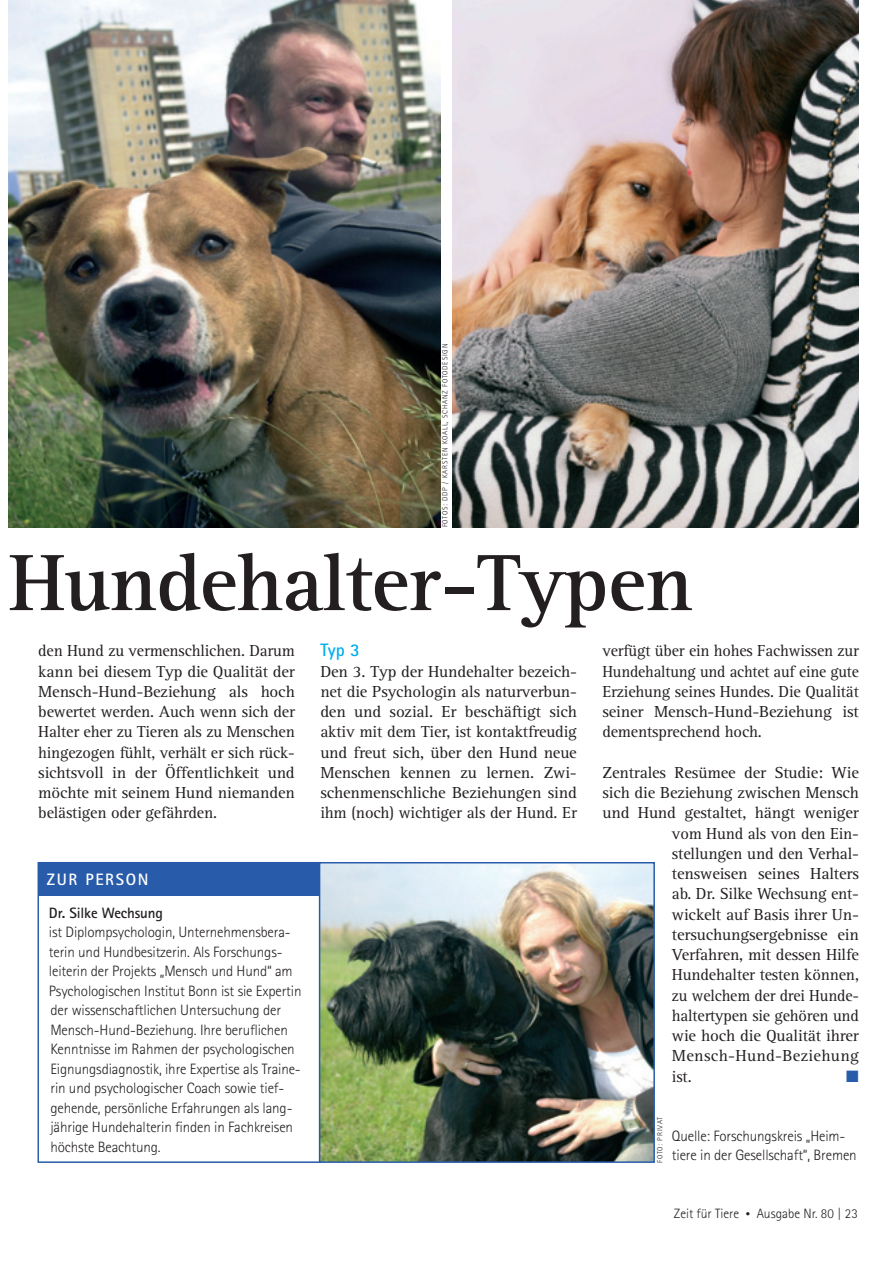
<style>
.page{position:relative;width:893px;height:1263px;background:#fff}
.page>*{position:absolute;margin:0;border:0;box-sizing:border-box;transform-origin:0 0}
.t1{font:700 82.5px "Rotis Serif";letter-spacing:-.01em;color:#231f20}
.t2{font:700 18px "Rotis Sans Serif";color:#00aeef}
.t3{font:16.5px/20.2px "Rotis Serif";letter-spacing:-.01em;color:#231f20;text-align:justify}
.t4{font:16.5px "Rotis Serif";letter-spacing:.015em;color:#231f20}
.t5{font:700 16.5px "Rotis Sans Serif";letter-spacing:.1em;color:#fff}
.t6{font:16.5px "Zapf Dingbats ITC";color:#285caa}
.t7{font:300 15px/19.5px "Rotis Sans Serif";letter-spacing:-.01em;color:#231f20}
.t8{font:700 15px "Rotis Sans Serif";letter-spacing:-.01em;color:#231f20}
.t9{font:300 13.5px "Rotis Sans Serif";color:#231f20}
.t10{font:300 7.5px "Rotis Sans Serif";letter-spacing:.1em;color:#231f20}
.s1{font-size:9px}
</style>
<div class="page">
<svg style="left:37px;top:861px;width:281px;height:302px"></svg>
<div style="left:38px;top:863px;width:282px;height:32px;background:#285caa"></div>
<img style="left:318px;top:861px;width:337px;height:302px">
<img style="left:8px;top:0;width:432px;height:527px">
<img style="left:453px;top:0;width:406px;height:527px">
<p class="t10" style="left:442px;top:527px;width:185px;rotate:-90deg">FOTOS: DDP / KARSTEN KOALL, SCHANZ FOTODESIGN</p>
<h1 class="t1" style="left:9px;top:553px;width:686px">Hundehalter-Typen</h1>
<p class="t3" style="left:38px;top:642px;width:258px">den Hund zu vermenschlichen. Darum kann bei diesem Typ die Qualität der Mensch-Hund-Beziehung als hoch bewertet werden. Auch wenn sich der Halter eher zu Tieren als zu Menschen hingezogen fühlt, verhält er sich rück&shy;sichtsvoll in der Öffentlichkeit und möchte mit seinem Hund niemanden belästigen oder gefährden.</p>
<p class="t2" style="left:320px;top:644px;width:41px">Typ 3</p>
<p class="t3" style="left:320px;top:662px;width:258px">Den 3. Typ der Hundehalter bezeich&shy;net die Psychologin als naturverbun&shy;den und sozial. Er beschäftigt sich aktiv mit dem Tier, ist kontaktfreudig und freut sich, über den Hund neue Menschen kennen zu lernen. Zwi&shy;schenmenschliche Beziehungen sind ihm (noch) wichtiger als der Hund. Er</p>
<p class="t5" style="left:47px;top:873px;width:103px">ZUR PERSON</p>
<p class="t8" style="left:49px;top:907px;width:116px">Dr. Silke Wechsung</p>
<p class="t7" style="left:49px;top:924px;width:254px">ist Diplompsychologin, Unternehmensbera&shy;terin und Hundbesitzerin. Als Forschungs&shy;leiterin der Projekts „Mensch und Hund“ am Psychologischen Institut Bonn ist sie Expertin der wissenschaftlichen Untersuchung der Mensch-Hund-Beziehung. Ihre beruflichen Kenntnisse im Rahmen der psychologischen Eignungsdiagnostik, ihre Expertise als Traine&shy;rin und psychologischer Coach sowie tief&shy;gehende, persönliche Erfahrungen als lang&shy;jährige Hundehalterin finden in Fachkreisen höchste Beachtung.</p>
<p class="t3" style="left:602px;top:642px;width:258px">verfügt über ein hohes Fachwissen zur Hundehaltung und achtet auf eine gute Erziehung seines Hundes. Die Qualität seiner Mensch-Hund-Beziehung ist dementsprechend hoch.</p>
<p class="t3" style="left:602px;top:764px;width:258px">Zentrales Resümee der Studie: Wie</p>
<p class="t3" style="left:602px;top:784px;width:258px">sich die Beziehung zwischen Mensch</p>
<p class="t3" style="left:602px;top:804px;width:258px">und Hund gestaltet, hängt weniger</p>
<p class="t3" style="left:672px;top:824px;width:188px">vom Hund als von den Ein-</p>
<p class="t3" style="left:672px;top:845px;width:189px">stellungen und den Verhal-</p>
<p class="t3" style="left:672px;top:865px;width:188px">tensweisen seines Halters</p>
<p class="t3" style="left:672px;top:885px;width:188px">ab. Dr. Silke Wechsung ent-</p>
<p class="t3" style="left:672px;top:905px;width:189px">wickelt auf Basis ihrer Un-</p>
<p class="t3" style="left:672px;top:926px;width:189px">tersuchungsergebnisse ein</p>
<p class="t3" style="left:672px;top:946px;width:189px">Verfahren, mit dessen Hilfe</p>
<p class="t3" style="left:672px;top:966px;width:189px">Hundehalter testen können,</p>
<p class="t3" style="left:672px;top:986px;width:189px">zu welchem der drei Hunde-</p>
<p class="t3" style="left:672px;top:1007px;width:189px">haltertypen sie gehören und</p>
<p class="t3" style="left:672px;top:1027px;width:188px">wie hoch die Qualität ihrer</p>
<p class="t4" style="left:672px;top:1050px;width:188px">Mensch-Hund-Beziehung</p>
<p class="t3" style="left:672px;top:1067px;width:21px">ist.</p>
<p class="t6" style="left:846px;top:1068px;width:14px">■</p>
<p class="t10" style="left:657px;top:1163px;width:48px;rotate:-90deg">FOTO: PRIVAT</p>
<p class="t7" style="left:672px;top:1127px;width:186px">Quelle: Forschungskreis „Heim&shy;tiere in der Gesellschaft“, Bremen</p>
<p class="t9" style="left:674px;top:1209px;width:186px">Zeit für Tiere <span class="s1">•</span> Ausgabe Nr. 80 | 23</p>
</div>
